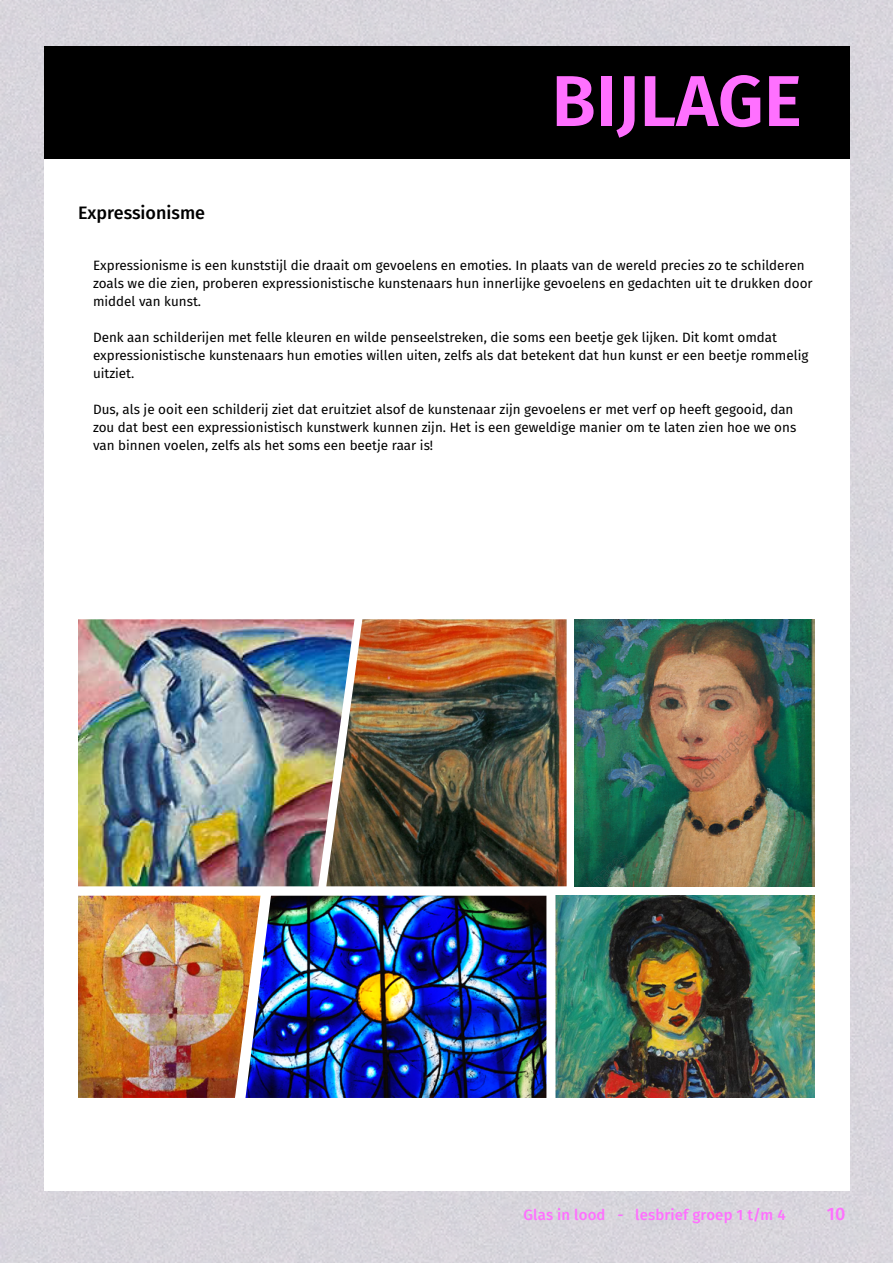
<style>
.page{position:relative;width:893px;height:1263px;background:#d8d5dc}
.page>*{position:absolute;margin:0;border:0;box-sizing:border-box;transform-origin:0 0}
.t1{font:600 72px "Fira Sans";color:#ff70ff}
.t2{font:500 18px "Fira Sans";color:#000}
.t3{font:500 18px "Fira Sans";color:#ff70ff}
.t4{font:500 15px "Fira Sans";letter-spacing:.01em;color:#ff70ff}
.t5{font:13.5px/18px "Fira Sans";color:#000}
</style>
<div class="page">
<div style="left:44px;top:46px;width:805px;height:1145px;background:#fff"></div>
<div style="left:44px;top:46px;width:805px;height:113px;background:#000"></div>
<img style="left:78px;top:896px;width:167px;height:202px">
<img style="left:78px;top:619px;width:248px;height:267px">
<img style="left:245px;top:896px;width:301px;height:202px">
<img style="left:326px;top:619px;width:241px;height:267px">
<img style="left:555px;top:896px;width:260px;height:202px">
<img style="left:575px;top:619px;width:240px;height:267px">
<h1 class="t1" style="left:551px;top:42px;width:252px">BIJLAGE</h1>
<h2 class="t2" style="left:78px;top:199px;width:129px">Expressionisme</h2>
<p class="t5" style="left:93px;top:256px;width:721px">Expressionisme is een kunststijl die draait om gevoelens en emoties. In plaats van de wereld precies zo te schilderen zoals we die zien, proberen expressionistische kunstenaars hun innerlijke gevoelens en gedachten uit te drukken door middel van kunst.</p>
<p class="t5" style="left:93px;top:328px;width:717px">Denk aan schilderijen met felle kleuren en wilde penseelstreken, die soms een beetje gek lijken. Dit komt omdat expressionistische kunstenaars hun emoties willen uiten, zelfs als dat betekent dat hun kunst er een beetje rommelig uitziet.</p>
<p class="t5" style="left:93px;top:400px;width:705px">Dus, als je ooit een schilderij ziet dat eruitziet alsof de kunstenaar zijn gevoelens er met verf op heeft gegooid, dan zou dat best een expressionistisch kunstwerk kunnen zijn. Het is een geweldige manier om te laten zien hoe we ons van binnen voelen, zelfs als het soms een beetje raar is!</p>
<p class="t4" style="left:524px;top:1202px;width:264px">Glas in lood - lesbrief groep 1 t/m 4</p>
<h2 class="t3" style="left:827px;top:1199px;width:20px">10</h2>
</div>
